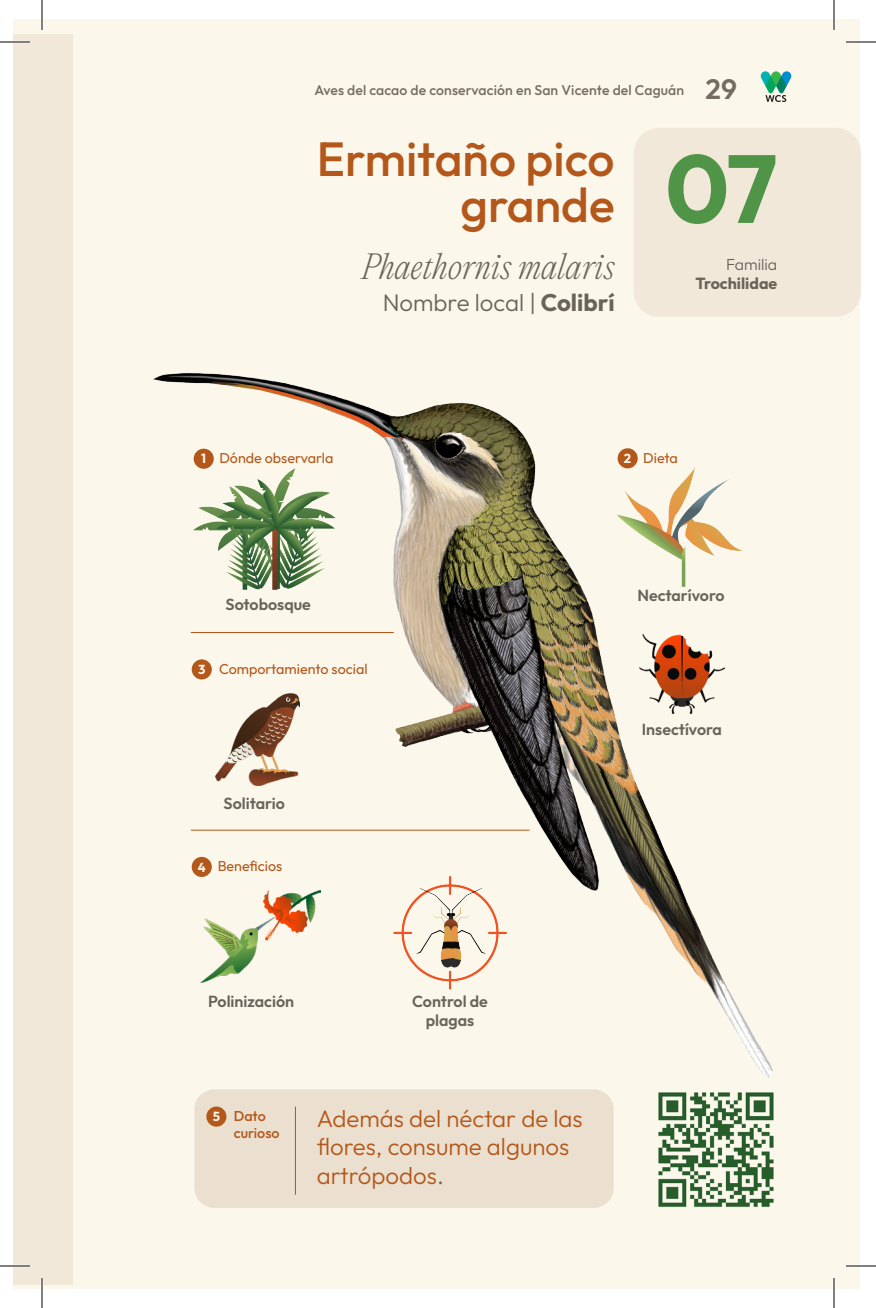
<style>
.page{position:relative;width:876px;height:1308px;background:#fff}
.page>*{position:absolute;margin:0;border:0;box-sizing:border-box;transform-origin:0 0}
.t1{font:700 96px "Outfit";color:#4f9447}
.Nombre_Especie{font:500 48px "Outfit";color:#b3571a}
.Nombre_científico{font:italic 200 32px "PP Editorial New";letter-spacing:.01em;color:#6a635a}
.t2{font:300 24px/28.8px "Outfit";color:#b3571a}
.Nombre_local{font:300 24px "Outfit";color:#6a635a}
.t3{font:600 16px/19.2px "Outfit";color:#6a635a;text-align:center}
.t4{font:700 16px "Outfit";color:#6a635a}
.t5{font:300 16px "Outfit";color:#6a635a}
.t6{font:14.4px "Outfit";color:#b3571a}
.t7{font:500 14.4px "Outfit";color:#b3571a}
.t8{font:500 14px "Outfit";letter-spacing:.01em;color:#756b61}
.t9{font:700 13px "Outfit";color:#fbf7eb}
.s1{font-weight:600;font-size:28px}
.s2{font-weight:700}
.s3{color:#6a635a}
</style>
<div class="page">
<div style="left:14px;top:19px;width:846px;height:1270px;background:#fbf7eb"></div>
<div style="left:14px;top:34px;width:59px;height:1250px;background:#f1e8da"></div>
<img style="left:153px;top:373px;width:619px;height:704px">
<div style="left:634px;top:128px;width:227px;height:189px;background:#f1e8da;border-radius:26px"></div>
<img style="left:639px;top:634px;width:85px;height:80px">
<svg style="left:761px;top:71px;width:30px;height:31px"></svg>
<div style="left:194px;top:1089px;width:420px;height:119px;background:#ebdfcf;border-radius:20px"></div>
<hr style="left:295px;top:1107px;width:1px;height:88px;background:#b3571a">
<div style="left:206px;top:1107px;width:20px;height:20px;background:#b3571a;border-radius:50%"></div>
<div style="left:618px;top:448px;width:20px;height:20px;background:#b3571a;border-radius:50%"></div>
<hr style="left:191px;top:632px;width:203px;height:1px;background:#b3571a">
<div style="left:194px;top:449px;width:20px;height:20px;background:#b3571a;border-radius:50%"></div>
<hr style="left:191px;top:830px;width:339px;height:1px;background:#b3571a">
<div style="left:192px;top:659px;width:20px;height:20px;background:#b3571a;border-radius:50%"></div>
<img style="left:200px;top:891px;width:121px;height:91px">
<div style="left:192px;top:857px;width:20px;height:20px;background:#b3571a;border-radius:50%"></div>
<img style="left:216px;top:693px;width:84px;height:93px">
<img style="left:394px;top:877px;width:112px;height:112px">
<img style="left:616px;top:466px;width:126px;height:120px">
<img style="left:194px;top:469px;width:141px;height:121px">
<img style="left:658px;top:1092px;width:116px;height:115px">
<hr style="left:0;top:41px;width:30px;height:2px;background:#fff">
<hr style="left:846px;top:41px;width:30px;height:2px;background:#fff">
<hr style="left:0;top:1265px;width:30px;height:2px;background:#fff">
<hr style="left:846px;top:1265px;width:30px;height:2px;background:#fff">
<hr style="left:41px;top:0;width:2px;height:30px;background:#fff">
<hr style="left:41px;top:1278px;width:2px;height:30px;background:#fff">
<hr style="left:833px;top:0;width:2px;height:30px;background:#fff">
<hr style="left:833px;top:1278px;width:2px;height:30px;background:#fff">
<hr style="left:0;top:42px;width:30px;height:1px;background:#000">
<hr style="left:846px;top:42px;width:30px;height:1px;background:#000">
<hr style="left:0;top:1266px;width:30px;height:1px;background:#000">
<hr style="left:846px;top:1266px;width:30px;height:1px;background:#000">
<hr style="left:42px;top:0;width:1px;height:30px;background:#000">
<hr style="left:42px;top:1278px;width:1px;height:30px;background:#000">
<hr style="left:834px;top:0;width:1px;height:30px;background:#000">
<hr style="left:834px;top:1278px;width:1px;height:30px;background:#000">
<p class="t8" style="left:314px;top:81px;width:424px">Aves del cacao de conservación en San Vicente del Caguán <span class="s1">29</span></p>
<p class="Nombre_Especie" style="left:317px;top:127px;width:299px">Ermitaño pico</p>
<p class="Nombre_Especie" style="left:460px;top:173px;width:156px">grande</p>
<p class="Nombre_científico" style="left:362px;top:244px;width:254px">Phaethornis malaris</p>
<p class="Nombre_local" style="left:383px;top:288px;width:233px">Nombre local | <span class="s2">Colibrí</span></p>
<p class="t1" style="left:665px;top:125px;width:114px">07</p>
<p class="t5" style="left:726px;top:254px;width:53px">Familia</p>
<p class="t4" style="left:695px;top:273px;width:83px">Trochilidae</p>
<p class="t9" style="left:201px;top:450px;width:6px">1</p>
<p class="t6" style="left:219px;top:449px;width:115px">Dónde observarla</p>
<p class="t9" style="left:624px;top:450px;width:9px">2</p>
<p class="t6" style="left:643px;top:448px;width:36px">Dieta</p>
<p class="t3" style="left:226px;top:595px;width:87px">Sotobosque</p>
<p class="t9" style="left:198px;top:661px;width:9px">3</p>
<p class="t6" style="left:219px;top:659px;width:150px">Comportamiento social</p>
<p class="t3" style="left:224px;top:794px;width:63px">Solitario</p>
<p class="t9" style="left:198px;top:858px;width:9px">4</p>
<p class="t6" style="left:218px;top:857px;width:66px">Beneficios</p>
<p class="t3" style="left:208px;top:992px;width:88px">Polinización</p>
<p class="t3" style="left:412px;top:992px;width:77px">Control de plagas</p>
<p class="t9" style="left:213px;top:1108px;width:9px">5</p>
<p class="t2" style="left:317px;top:1104px;width:268px">Además del néctar de las flores, consume algunos artrópodos<span class="s3">.</span></p>
<p class="t7" style="left:234px;top:1106px;width:34px">Dato</p>
<p class="t7" style="left:234px;top:1124px;width:47px">curioso</p>
<p class="t3" style="left:637px;top:586px;width:89px">Nectarívoro</p>
<p class="t3" style="left:642px;top:721px;width:82px">Insectívora</p>
</div>
